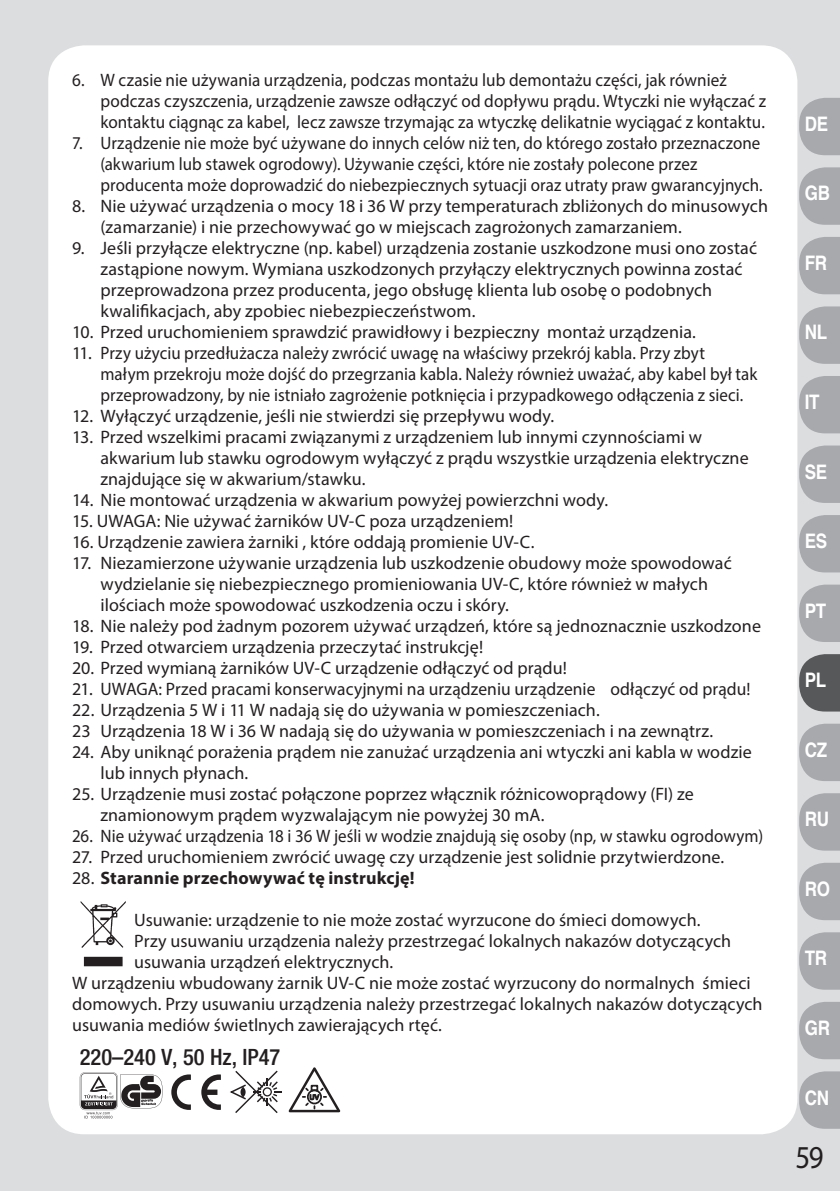
<style>
.page{position:relative;width:840px;height:1191px;background:#fff}
.page>*{position:absolute;margin:0;border:0;box-sizing:border-box;transform-origin:0 0}
.t1{font:32px "Myriad";color:#231f20;scale:.9 1}
.t2{font:500 condensed 22.4px "Helvetica Neue LT Pro";color:#231f20}
.t3{font:700 20px "Helvetica";letter-spacing:-.025em;color:#fff;scale:.85 1}
.t4{font:18px/21px "Myriad Pro";letter-spacing:.005em;color:#231f20}
.t5{font:18px/21px "Myriad Pro";letter-spacing:.005em;color:#231f20;scale:.94 1}
.t6{font:18px/21px "Myriad Pro";letter-spacing:.005em;color:#231f20;scale:.95 1}
.t7{font:700 18px "Myriad Pro";letter-spacing:.01em;color:#231f20}
.s1{font-weight:400}
</style>
<div class="page">
<div style="left:0;top:0;width:839px;height:1191px;background:#dcdddf"></div>
<div style="left:48px;top:45px;width:749px;height:1089px;background:#fff;border-radius:36px"></div>
<img style="left:80px;top:901px;width:46px;height:66px">
<svg style="left:799px;top:98px;width:40px;height:57px;background:#aeafb2"></svg>
<svg style="left:799px;top:167px;width:40px;height:58px;background:#aeafb3"></svg>
<svg style="left:799px;top:237px;width:40px;height:57px;background:#aeafb2"></svg>
<svg style="left:799px;top:306px;width:40px;height:58px;background:#aeafb3"></svg>
<svg style="left:799px;top:376px;width:40px;height:57px;background:#aeafb2"></svg>
<svg style="left:799px;top:445px;width:40px;height:58px;background:#aeafb3"></svg>
<svg style="left:799px;top:515px;width:40px;height:57px;background:#aeafb3"></svg>
<svg style="left:799px;top:584px;width:40px;height:58px;background:#aeafb3"></svg>
<svg style="left:799px;top:654px;width:40px;height:57px;background:#67686a"></svg>
<svg style="left:799px;top:723px;width:40px;height:58px;background:#aeafb3"></svg>
<svg style="left:799px;top:793px;width:40px;height:57px;background:#aeafb3"></svg>
<svg style="left:799px;top:862px;width:40px;height:58px;background:#aeafb3"></svg>
<svg style="left:799px;top:932px;width:40px;height:57px;background:#aeafb3"></svg>
<svg style="left:799px;top:1002px;width:40px;height:57px;background:#aeafb2"></svg>
<svg style="left:799px;top:1071px;width:40px;height:57px;background:#aeafb3"></svg>
<svg style="left:80px;top:1072px;width:82px;height:46px"></svg>
<svg style="left:171px;top:1074px;width:50px;height:36px"></svg>
<svg style="left:230px;top:1067px;width:111px;height:46px"></svg>
<p class="t6" style="left:100px;top:69px;width:701px;text-indent:-28px">6. W czasie nie używania urządzenia, podczas montażu lub demontażu części, jak również podczas czyszczenia, urządzenie zawsze odłączyć od dopływu prądu. Wtyczki nie wyłączać z kontaktu ciągnąc za kabel, lecz zawsze trzymając za wtyczkę delikatnie wyciągać z kontaktu.</p>
<p class="t5" style="left:100px;top:132px;width:705px;text-indent:-28px">7. Urządzenie nie może być używane do innych celów niż ten, do którego zostało przeznaczone (akwarium lub stawek ogrodowy). Używanie części, które nie zostały polecone przez producenta może doprowadzić do niebezpiecznych sytuacji oraz utraty praw gwarancyjnych.</p>
<p class="t4" style="left:100px;top:195px;width:668px;text-indent:-28px">8. Nie używać urządzenia o mocy 18 i 36 W przy temperaturach zbliżonych do minusowych (zamarzanie) i nie przechowywać go w miejscach zagrożonych zamarzaniem.</p>
<p class="t4" style="left:100px;top:237px;width:657px;text-indent:-28px">9. Jeśli przyłącze elektryczne (np. kabel) urządzenia zostanie uszkodzone musi ono zostać zastąpione nowym. Wymiana uszkodzonych przyłączy elektrycznych powinna zostać przeprowadzona przez producenta, jego obsługę klienta lub osobę o podobnych kwalifikacjach, aby zpobiec niebezpieczeństwom.</p>
<p class="t4" style="left:72px;top:321px;width:625px">10. Przed uruchomieniem sprawdzić prawidłowy i bezpieczny montaż urządzenia.</p>
<p class="t4" style="left:100px;top:342px;width:658px;text-indent:-28px">11. Przy użyciu przedłużacza należy zwrócić uwagę na właściwy przekrój kabla. Przy zbyt małym przekroju może dojść do przegrzania kabla. Należy również uważać, aby kabel był tak przeprowadzony, by nie istniało zagrożenie potknięcia i przypadkowego odłączenia z sieci.</p>
<p class="t4" style="left:72px;top:405px;width:483px">12. Wyłączyć urządzenie, jeśli nie stwierdzi się przepływu wody.</p>
<p class="t4" style="left:100px;top:426px;width:649px;text-indent:-28px">13. Przed wszelkimi pracami związanymi z urządzeniem lub innymi czynnościami w akwarium lub stawku ogrodowym wyłączyć z prądu wszystkie urządzenia elektryczne znajdujące się w akwarium/stawku.</p>
<p class="t4" style="left:72px;top:489px;width:537px">14. Nie montować urządzenia w akwarium powyżej powierzchni wody.</p>
<p class="t4" style="left:72px;top:510px;width:442px">15. UWAGA: Nie używać żarników UV-C poza urządzeniem!</p>
<p class="t4" style="left:72px;top:531px;width:463px">16. Urządzenie zawiera żarniki , które oddają promienie UV-C.</p>
<p class="t4" style="left:100px;top:552px;width:632px;text-indent:-28px">17. Niezamierzone używanie urządzenia lub uszkodzenie obudowy może spowodować wydzielanie się niebezpiecznego promieniowania UV-C, które również w małych ilościach może spowodować uszkodzenia oczu i skóry.</p>
<p class="t4" style="left:72px;top:615px;width:690px">18. Nie należy pod żadnym pozorem używać urządzeń, które są jednoznacznie uszkodzone</p>
<p class="t4" style="left:72px;top:636px;width:412px">19. Przed otwarciem urządzenia przeczytać instrukcję!</p>
<p class="t4" style="left:72px;top:657px;width:496px">20. Przed wymianą żarników UV-C urządzenie odłączyć od prądu!</p>
<p class="t4" style="left:72px;top:678px;width:679px">21. UWAGA: Przed pracami konserwacyjnymi na urządzeniu urządzenie odłączyć od prądu!</p>
<p class="t4" style="left:72px;top:699px;width:642px">22. Urządzenia 5 W i 11 W nadają się do używania w pomieszczeniach.<br>23 Urządzenia 18 W i 36 W nadają się do używania w pomieszczeniach i na zewnątrz.</p>
<p class="t4" style="left:100px;top:741px;width:652px;text-indent:-28px">24. Aby uniknąć porażenia prądem nie zanużać urządzenia ani wtyczki ani kabla w wodzie lub innych płynach.</p>
<p class="t4" style="left:100px;top:783px;width:594px;text-indent:-28px">25. Urządzenie musi zostać połączone poprzez włącznik różnicowoprądowy (FI) ze znamionowym prądem wyzwalającym nie powyżej 30 mA.</p>
<p class="t5" style="left:72px;top:825px;width:736px">26. Nie używać urządzenia 18 i 36 W jeśli w wodzie znajdują się osoby (np, w stawku ogrodowym)</p>
<p class="t4" style="left:72px;top:846px;width:653px">27. Przed uruchomieniem zwrócić uwagę czy urządzenie jest solidnie przytwierdzone.</p>
<p class="t7" style="left:72px;top:866px;width:344px"><span class="s1">28.</span> Starannie przechowywać tę instrukcję!</p>
<p class="t4" style="left:134px;top:909px;width:567px">Usuwanie: urządzenie to nie może zostać wyrzucone do śmieci domowych.</p>
<p class="t4" style="left:134px;top:930px;width:598px">Przy usuwaniu urządzenia należy przestrzegać lokalnych nakazów dotyczących</p>
<p class="t4" style="left:134px;top:951px;width:260px">usuwania urządzeń elektrycznych.</p>
<p class="t4" style="left:72px;top:972px;width:679px">W urządzeniu wbudowany żarnik UV-C nie może zostać wyrzucony do normalnych śmieci</p>
<p class="t4" style="left:72px;top:993px;width:691px">domowych. Przy usuwaniu urządzenia należy przestrzegać lokalnych nakazów dotyczących</p>
<p class="t4" style="left:72px;top:1014px;width:371px">usuwania mediów świetlnych zawierających rtęć.</p>
<p class="t2" style="left:80px;top:1044px;width:202px">220–240 V, 50 Hz, IP47</p>
<p class="t3" style="left:804px;top:107px;width:29px">DE</p>
<p class="t3" style="left:804px;top:177px;width:31px">GB</p>
<p class="t3" style="left:804px;top:247px;width:28px">FR</p>
<p class="t3" style="left:804px;top:316px;width:28px">NL</p>
<p class="t3" style="left:804px;top:386px;width:19px">IT</p>
<p class="t3" style="left:804px;top:455px;width:28px">SE</p>
<p class="t3" style="left:804px;top:525px;width:28px">ES</p>
<p class="t3" style="left:804px;top:594px;width:27px">PT</p>
<p class="t3" style="left:804px;top:664px;width:27px">PL</p>
<p class="t3" style="left:804px;top:733px;width:28px">CZ</p>
<p class="t3" style="left:804px;top:803px;width:30px">RU</p>
<p class="t3" style="left:804px;top:872px;width:31px">RO</p>
<p class="t3" style="left:804px;top:942px;width:28px">TR</p>
<p class="t3" style="left:804px;top:1011px;width:31px">GR</p>
<p class="t3" style="left:804px;top:1081px;width:30px">CN</p>
<h1 class="t1" style="left:795px;top:1141px;width:33px">59</h1>
</div>
